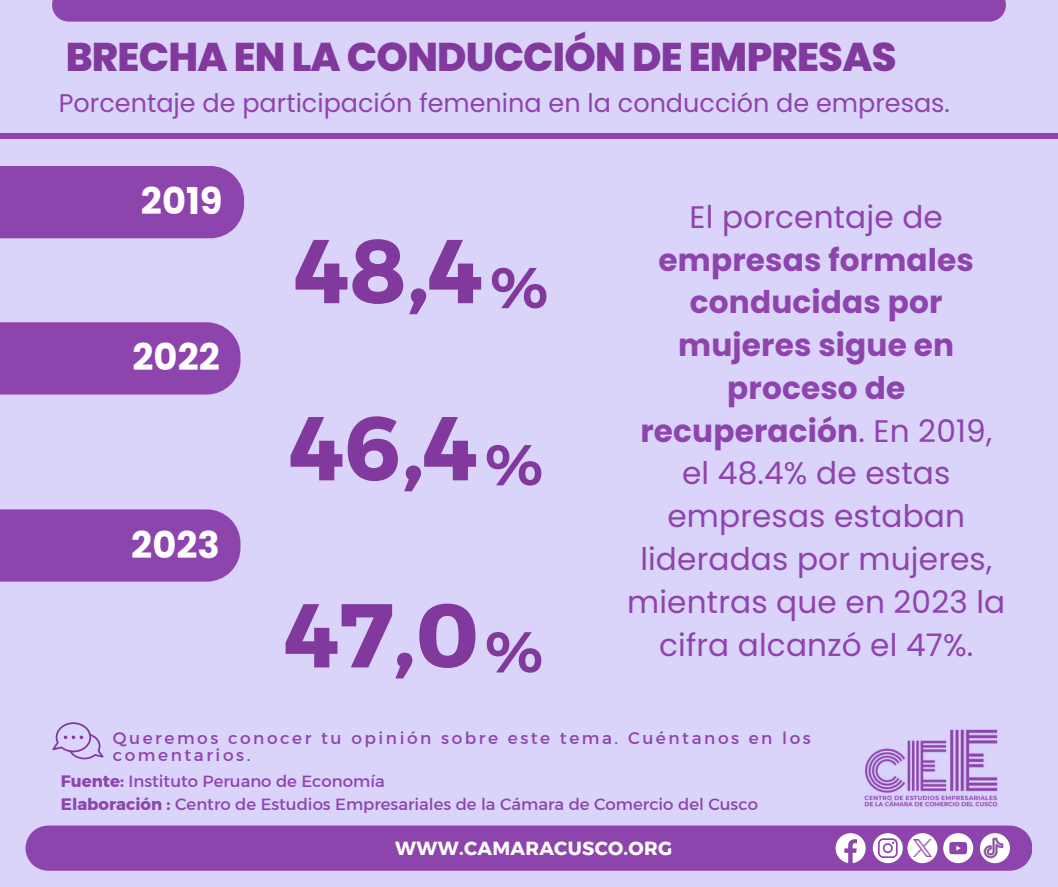
<style>
.page{position:relative;width:1058px;height:887px;background:#fff}
.page>*{position:absolute;margin:0;border:0;box-sizing:border-box;transform-origin:0 0}
.t1{font:90.3px/177px "Kief Montaser Bold";color:#81399d}
.t2{font:800 40.05px "Poppins";letter-spacing:-.02em;color:#81399d}
.t3{font:700 36.9px "Poppins";color:#fff}
.t4{font:31.2px/42.8px "Poppins";letter-spacing:.005em;color:#8e44ad;text-align:center}
.t5{font:25.5px "Poppins";color:#8e44ad}
.t6{font:18.9px "Kief Montaser Bold";letter-spacing:.015em;color:#fff}
.t7{font:16.95px/16.8px "Kief Montaser Regular";letter-spacing:.15em;color:#8e44ad}
.t8{font:16.5px/22.5px "Kief Montaser Regular";color:#8e44ad}
.s1{font-size:57.45px}
.s2{font-weight:700}
.s3{font-family:"Kief Montaser Bold"}
</style>
<div class="page">
<div style="left:0;top:0;width:1058px;height:886px;background:#dad3fa"></div>
<div style="left:0;top:133px;width:1058px;height:6px;background:#8e44ad"></div>
<div style="left:52px;top:0;width:953px;height:22px;background:#8e44ad"></div>
<svg style="left:52px;top:722px;width:52px;height:37px"></svg>
<div style="left:0;top:166px;width:244px;height:72px;background:#8e44ad"></div>
<div style="left:0;top:322px;width:240px;height:72px;background:#8e44ad"></div>
<div style="left:0;top:509px;width:240px;height:72px;background:#8e44ad"></div>
<div style="left:26px;top:825px;width:1006px;height:45px;background:#8e44ad"></div>
<svg style="left:835px;top:833px;width:30px;height:30px"></svg>
<svg style="left:872px;top:833px;width:30px;height:30px"></svg>
<svg style="left:943px;top:833px;width:30px;height:30px"></svg>
<svg style="left:979px;top:833px;width:30px;height:30px"></svg>
<img style="left:984px;top:837px;width:21px;height:21px">
<div style="left:907px;top:833px;width:30px;height:30px;background:#fff;border-radius:50%"></div>
<img style="left:913px;top:839px;width:18px;height:17px">
<img style="left:864px;top:729px;width:134px;height:78px">
<p class="t2" style="left:66px;top:29px;width:832px">BRECHA EN LA CONDUCCIÓN DE EMPRESAS</p>
<p class="t5" style="left:59px;top:85px;width:892px">Porcentaje de participación femenina en la conducción de empresas.</p>
<p class="t3" style="left:141px;top:175px;width:83px">2019</p>
<p class="t3" style="left:133px;top:331px;width:89px">2022</p>
<p class="t3" style="left:131px;top:518px;width:90px">2023</p>
<h1 class="t1" style="left:290px;top:182px;width:258px">48,4<span class="s1">%<br></span>46,4<span class="s1">%</span></h1>
<h1 class="t1" style="left:286px;top:546px;width:258px">47,0<span class="s1">%</span></h1>
<p class="t4" style="left:689px;top:195px;width:255px">El porcentaje de</p>
<p class="t4" style="left:627px;top:238px;width:379px"><span class="s2">empresas formales conducidas por mujeres sigue en proceso de recuperación</span>. En 2019, el 48.4% de estas empresas estaban lideradas por mujeres, mientras que en 2023 la cifra alcanzó el 47%.</p>
<p class="t7" style="left:113px;top:729px;width:699px">Queremos conocer tu opinión sobre este tema. Cuéntanos en los comentarios.</p>
<p class="t8" style="left:61px;top:770px;width:698px"><span class="s3">Fuente:</span> Instituto Peruano de Economía<br><span class="s3">Elaboración :</span> Centro de Estudios Empresariales de la Cámara de Comercio del Cusco</p>
<p class="t6" style="left:395px;top:836px;width:278px">WWW.CAMARACUSCO.ORG</p>
</div>
